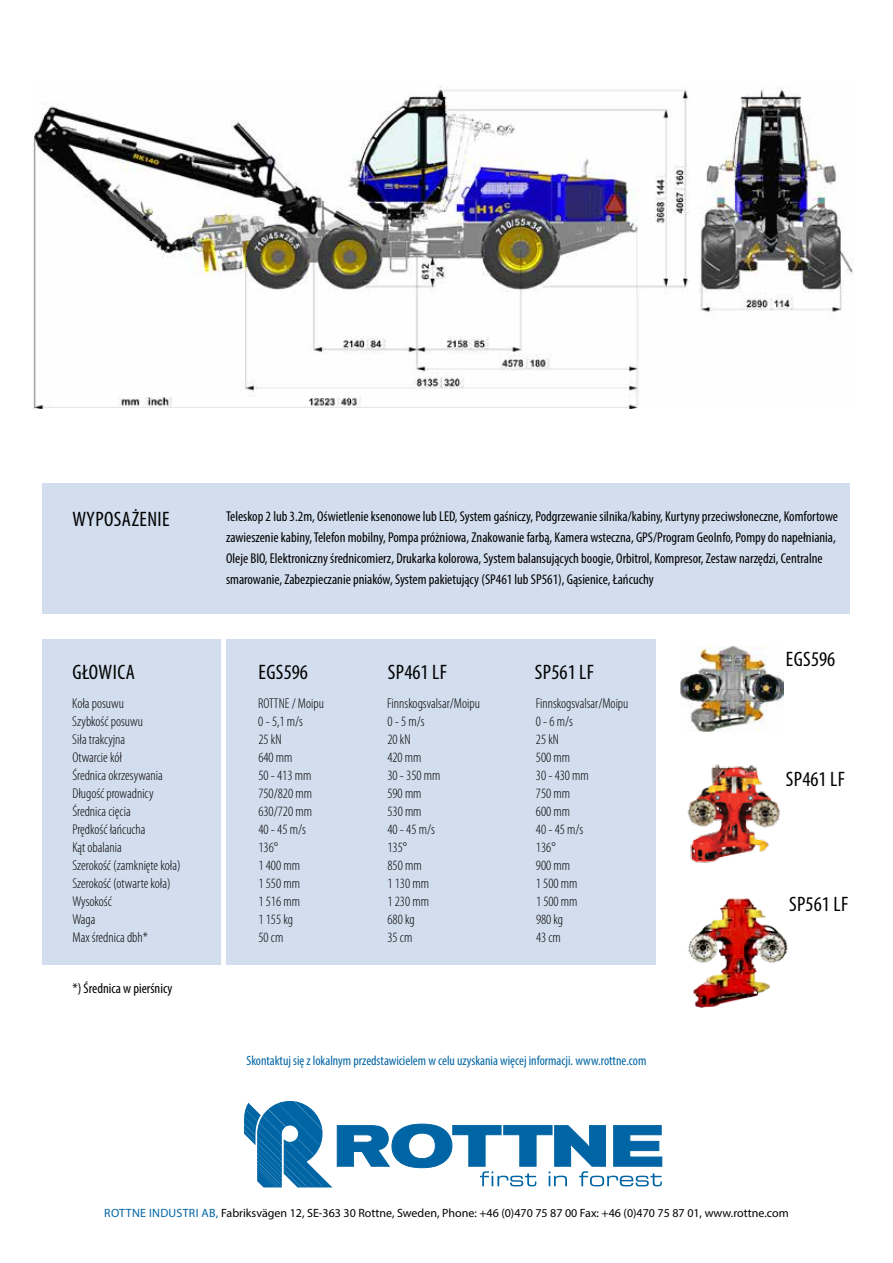
<style>
.page{position:relative;width:893px;height:1263px;background:#fff}
.page>*{position:absolute;margin:0;border:0;box-sizing:border-box;transform-origin:0 0}
.t1{font:condensed 21px "Myriad Pro";letter-spacing:.02em;color:#000}
.t2{font:300 condensed 14.25px "Myriad Pro";color:#000}
.t3{font:condensed 14.25px/21px "Myriad Pro";color:#000}
.t4{font:condensed 13.5px "Myriad Pro";color:#0065a4}
.t5{font:12px "Myriad Pro";color:#000}
.s1{color:#0065a4}
</style>
<div class="page">
<div style="left:43px;top:483px;width:807px;height:130px;background:#d2dded"></div>
<div style="left:43px;top:640px;width:178px;height:325px;background:#d2dded"></div>
<div style="left:226px;top:640px;width:430px;height:325px;background:#d2dded"></div>
<img style="left:33px;top:86px;width:820px;height:323px">
<svg style="left:245px;top:1101px;width:417px;height:86px"></svg>
<img style="left:687px;top:764px;width:93px;height:69px">
<img style="left:688px;top:833px;width:100px;height:175px">
<img style="left:681px;top:646px;width:103px;height:86px">
<h1 class="t1" style="left:72px;top:506px;width:99px">WYPOSAŻENIE</h1>
<h1 class="t1" style="left:72px;top:659px;width:64px">GŁOWICA</h1>
<p class="t3" style="left:226px;top:505px;width:613px">Teleskop 2 lub 3.2m, Oświetlenie ksenonowe lub LED, System gaśniczy, Podgrzewanie silnika/kabiny, Kurtyny przeciwsłoneczne, Komfortowe zawieszenie kabiny, Telefon mobilny, Pompa próżniowa, Znakowanie farbą, Kamera wsteczna, GPS/Program GeoInfo, Pompy do napełniania, Oleje BIO, Elektroniczny średnicomierz, Drukarka kolorowa, System balansujących boogie, Orbitrol, Kompresor, Zestaw narzędzi, Centralne smarowanie, Zabezpieczanie pniaków, System pakietujący (SP461 lub SP561), Gąsienice, Łańcuchy</p>
<h1 class="t1" style="left:259px;top:659px;width:51px">EGS596</h1>
<h1 class="t1" style="left:388px;top:659px;width:61px">SP461 LF</h1>
<h1 class="t1" style="left:535px;top:659px;width:61px">SP561 LF</h1>
<h1 class="t1" style="left:786px;top:646px;width:51px">EGS596</h1>
<p class="t2" style="left:72px;top:695px;width:53px">Koła posuwu</p>
<p class="t2" style="left:258px;top:695px;width:67px">ROTTNE / Moipu</p>
<p class="t2" style="left:387px;top:695px;width:94px">Finnskogsvalsar/Moipu</p>
<p class="t2" style="left:536px;top:695px;width:94px">Finnskogsvalsar/Moipu</p>
<p class="t2" style="left:72px;top:713px;width:72px">Szybkość posuwu</p>
<p class="t2" style="left:258px;top:713px;width:46px">0 - 5,1 m/s</p>
<p class="t2" style="left:387px;top:713px;width:39px">0 - 5 m/s</p>
<p class="t2" style="left:536px;top:713px;width:39px">0 - 6 m/s</p>
<p class="t2" style="left:72px;top:731px;width:54px">Siła trakcyjna</p>
<p class="t2" style="left:258px;top:731px;width:25px">25 kN</p>
<p class="t2" style="left:387px;top:731px;width:25px">20 kN</p>
<p class="t2" style="left:536px;top:731px;width:25px">25 kN</p>
<p class="t2" style="left:72px;top:749px;width:51px">Otwarcie kół</p>
<p class="t2" style="left:258px;top:749px;width:36px">640 mm</p>
<p class="t2" style="left:387px;top:749px;width:36px">420 mm</p>
<p class="t2" style="left:536px;top:749px;width:36px">500 mm</p>
<p class="t2" style="left:72px;top:767px;width:92px">Średnica okrzesywania</p>
<p class="t2" style="left:258px;top:767px;width:55px">50 - 413 mm</p>
<p class="t2" style="left:387px;top:767px;width:55px">30 - 350 mm</p>
<p class="t2" style="left:536px;top:767px;width:55px">30 - 430 mm</p>
<p class="t2" style="left:72px;top:785px;width:83px">Długość prowadnicy</p>
<p class="t2" style="left:258px;top:785px;width:55px">750/820 mm</p>
<p class="t2" style="left:387px;top:785px;width:36px">590 mm</p>
<p class="t2" style="left:536px;top:785px;width:36px">750 mm</p>
<p class="t2" style="left:72px;top:803px;width:60px">Średnica cięcia</p>
<p class="t2" style="left:258px;top:803px;width:55px">630/720 mm</p>
<p class="t2" style="left:387px;top:803px;width:36px">530 mm</p>
<p class="t2" style="left:536px;top:803px;width:36px">600 mm</p>
<p class="t2" style="left:72px;top:821px;width:75px">Prędkość łańcucha</p>
<p class="t2" style="left:258px;top:821px;width:49px">40 - 45 m/s</p>
<p class="t2" style="left:387px;top:821px;width:49px">40 - 45 m/s</p>
<p class="t2" style="left:536px;top:821px;width:49px">40 - 45 m/s</p>
<p class="t2" style="left:72px;top:839px;width:51px">Kąt obalania</p>
<p class="t2" style="left:258px;top:839px;width:21px">136°</p>
<p class="t2" style="left:387px;top:839px;width:21px">135°</p>
<p class="t2" style="left:536px;top:839px;width:21px">136°</p>
<p class="t2" style="left:72px;top:857px;width:110px">Szerokość (zamknięte koła)</p>
<p class="t2" style="left:258px;top:857px;width:43px">1 400 mm</p>
<p class="t2" style="left:387px;top:857px;width:36px">850 mm</p>
<p class="t2" style="left:536px;top:857px;width:36px">900 mm</p>
<p class="t2" style="left:72px;top:875px;width:100px">Szerokość (otwarte koła)</p>
<p class="t2" style="left:258px;top:875px;width:43px">1 550 mm</p>
<p class="t2" style="left:387px;top:875px;width:43px">1 130 mm</p>
<p class="t2" style="left:536px;top:875px;width:43px">1 500 mm</p>
<p class="t2" style="left:72px;top:893px;width:41px">Wysokość</p>
<p class="t2" style="left:258px;top:893px;width:43px">1 516 mm</p>
<p class="t2" style="left:387px;top:893px;width:43px">1 230 mm</p>
<p class="t2" style="left:536px;top:893px;width:43px">1 500 mm</p>
<p class="t2" style="left:72px;top:911px;width:24px">Waga</p>
<p class="t2" style="left:258px;top:911px;width:36px">1 155 kg</p>
<p class="t2" style="left:387px;top:911px;width:29px">680 kg</p>
<p class="t2" style="left:536px;top:911px;width:29px">980 kg</p>
<p class="t2" style="left:72px;top:929px;width:77px">Max średnica dbh*</p>
<p class="t2" style="left:258px;top:929px;width:26px">50 cm</p>
<p class="t2" style="left:387px;top:929px;width:26px">35 cm</p>
<p class="t2" style="left:536px;top:929px;width:26px">43 cm</p>
<p class="t3" style="left:72px;top:978px;width:102px">*) Średnica w pierśnicy</p>
<p class="t4" style="left:246px;top:1052px;width:401px">Skontaktuj się z lokalnym przedstawicielem w celu uzyskania więcej informacji. www.rottne.com</p>
<h1 class="t1" style="left:786px;top:767px;width:61px">SP461 LF</h1>
<h1 class="t1" style="left:789px;top:892px;width:61px">SP561 LF</h1>
<p class="t5" style="left:104px;top:1206px;width:686px"><span class="s1">ROTTNE INDUSTRI AB,</span> Fabriksvägen 12, SE-363 30 Rottne, Sweden, Phone: +46 (0)470 75 87 00 Fax: +46 (0)470 75 87 01, www.rottne.com</p>
</div>
